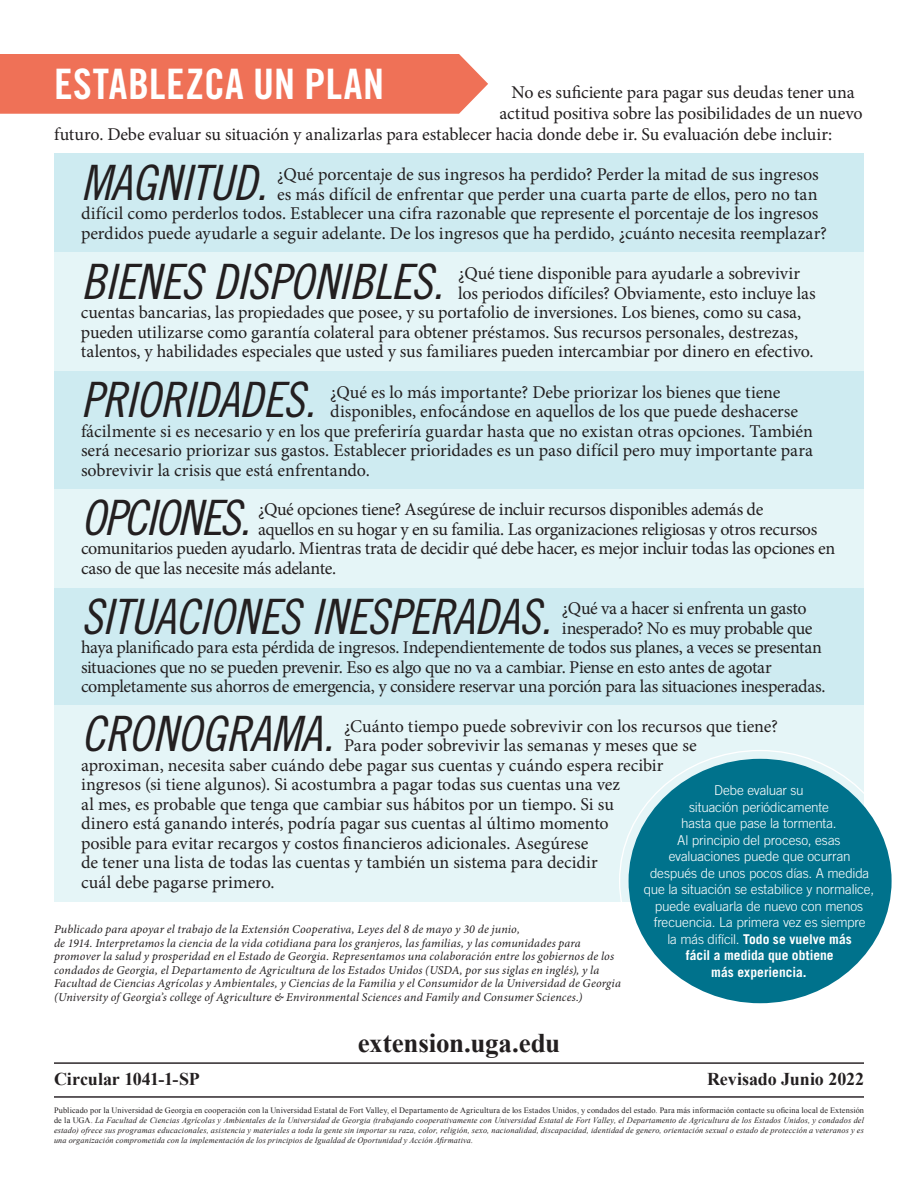
<style>
.page{position:relative;width:918px;height:1188px;background:#fff}
.page>*{position:absolute;margin:0;border:0;box-sizing:border-box;transform-origin:0 0}
.t1{font:48.75px "Trade Gothic LT Std Cn 18 Obl";letter-spacing:-.01em;color:#231f20}
.t2{font:48.75px "Trade Gothic LT Std Cn 18 Obl";letter-spacing:-.035em;color:#231f20}
.t3{font:42px "Trade Gothic LT Std Bd Cn 20";letter-spacing:.015em;color:#fff}
.Footer_URL{font:700 27px "Times New Roman";letter-spacing:-.005em;color:#231f20}
.t4{font:18px "Minion Pro";letter-spacing:-.01em;color:#231f20}
.Footer_Pub_Info{font:700 18px "Times New Roman";letter-spacing:-.005em;color:#231f20}
.t5{font:18px "Minion Pro";letter-spacing:-.03em;color:#231f20}
.t6{font:300 13.5px/16.5px "Trade Gothic LT Std";letter-spacing:-.01em;color:#fff;text-align:center}
.Footer_Pub_Info-2{font:italic 12px/13.5px "Minion Pro";letter-spacing:.015em;color:#231f20}
.EEO_Italics{font:italic 8.25px/9.9px "Times New Roman";letter-spacing:.02em;color:#231f20;text-align:justify}
.s1{font-weight:700}
.s2{font-style:normal}
</style>
<div class="page">
<hr style="left:54px;top:1062px;width:810px;height:2px;background:#2d272b">
<hr style="left:54px;top:1096px;width:810px;height:2px;background:#2d272b">
<div style="left:54px;top:154px;width:810px;height:98px;background:#ceebf1"></div>
<div style="left:54px;top:588px;width:810px;height:118px;background:#ceebf1"></div>
<div style="left:54px;top:371px;width:810px;height:118px;background:#ceebf1"></div>
<div style="left:54px;top:253px;width:810px;height:118px;background:#e5f5f7"></div>
<div style="left:54px;top:705px;width:810px;height:196px;background:#e5f5f7"></div>
<div style="left:54px;top:489px;width:810px;height:98px;background:#e5f5f7"></div>
<div style="left:629px;top:759px;width:263px;height:244px;background:#00728c;border-radius:50%"></div>
<div style="left:0;top:54px;width:488px;height:60px;background:#ef7157"></div>
<p class="t3" style="left:54px;top:58px;width:332px">ESTABLEZCA UN PLAN</p>
<p class="t4" style="left:512px;top:80px;width:345px">No es suficiente para pagar sus deudas tener una</p>
<p class="t4" style="left:500px;top:101px;width:365px">actitud positiva sobre las posibilidades de un nuevo</p>
<p class="t4" style="left:54px;top:122px;width:780px">futuro. Debe evaluar su situación y analizarlas para establecer hacia donde debe ir. Su evaluación debe incluir:</p>
<p class="t1" style="left:81px;top:153px;width:187px">MAGNITUD.</p>
<p class="t4" style="left:277px;top:162px;width:543px">¿Qué porcentaje de sus ingresos ha perdido? Perder la mitad de sus ingresos</p>
<p class="t4" style="left:277px;top:182px;width:542px">es más difícil de enfrentar que perder una cuarta parte de ellos, pero no tan</p>
<p class="t4" style="left:81px;top:201px;width:739px">difícil como perderlos todos. Establecer una cifra razonable que represente el porcentaje de los ingresos</p>
<p class="t4" style="left:81px;top:221px;width:747px">perdidos puede ayudarle a seguir adelante. De los ingresos que ha perdido, ¿cuánto necesita reemplazar?</p>
<p class="t1" style="left:81px;top:253px;width:364px">BIENES DISPONIBLES.</p>
<p class="t4" style="left:458px;top:262px;width:344px">¿Qué tiene disponible para ayudarle a sobrevivir</p>
<p class="t4" style="left:458px;top:281px;width:359px">los periodos difíciles? Obviamente, esto incluye las</p>
<p class="t4" style="left:81px;top:301px;width:722px">cuentas bancarias, las propiedades que posee, y su portafolio de inversiones. Los bienes, como su casa,</p>
<p class="t4" style="left:81px;top:320px;width:719px">pueden utilizarse como garantía colateral para obtener préstamos. Sus recursos personales, destrezas,</p>
<p class="t4" style="left:81px;top:340px;width:734px">talentos, y habilidades especiales que usted y sus familiares pueden intercambiar por dinero en efectivo.</p>
<p class="t1" style="left:81px;top:371px;width:236px">PRIORIDADES.</p>
<p class="t4" style="left:330px;top:380px;width:452px">¿Qué es lo más importante? Debe priorizar los bienes que tiene</p>
<p class="t4" style="left:330px;top:399px;width:469px">disponibles, enfocándose en aquellos de los que puede deshacerse</p>
<p class="t4" style="left:81px;top:419px;width:733px">fácilmente si es necesario y en los que preferiría guardar hasta que no existan otras opciones. También</p>
<p class="t4" style="left:81px;top:438px;width:734px">será necesario priorizar sus gastos. Establecer prioridades es un paso difícil pero muy importante para</p>
<p class="t4" style="left:81px;top:458px;width:290px">sobrevivir la crisis que está enfrentando.</p>
<p class="t2" style="left:81px;top:489px;width:171px">OPCIONES.</p>
<p class="t4" style="left:258px;top:498px;width:507px">¿Qué opciones tiene? Asegúrese de incluir recursos disponibles además de</p>
<p class="t4" style="left:258px;top:517px;width:561px">aquellos en su hogar y en su familia. Las organizaciones religiosas y otros recursos</p>
<p class="t4" style="left:81px;top:537px;width:756px">comunitarios pueden ayudarlo. Mientras trata de decidir qué debe hacer, es mejor incluir todas las opciones en</p>
<p class="t4" style="left:81px;top:556px;width:257px">caso de que las necesite más adelante.</p>
<p class="t1" style="left:81px;top:587px;width:472px">SITUACIONES INESPERADAS.</p>
<p class="t4" style="left:562px;top:596px;width:246px">¿Qué va a hacer si enfrenta un gasto</p>
<p class="t5" style="left:562px;top:616px;width:252px">inesperado? No es muy probable que</p>
<p class="t4" style="left:81px;top:635px;width:743px">haya planificado para esta pérdida de ingresos. Independientemente de todos sus planes, a veces se presentan</p>
<p class="t4" style="left:81px;top:655px;width:692px">situaciones que no se pueden prevenir. Eso es algo que no va a cambiar. Piense en esto antes de agotar</p>
<p class="t4" style="left:81px;top:674px;width:746px">completamente sus ahorros de emergencia, y considere reservar una porción para las situaciones inesperadas.</p>
<p class="t1" style="left:81px;top:705px;width:254px">CRONOGRAMA.</p>
<p class="t4" style="left:344px;top:714px;width:435px">¿Cuánto tiempo puede sobrevivir con los recursos que tiene?</p>
<p class="t4" style="left:344px;top:734px;width:354px">Para poder sobrevivir las semanas y meses que se</p>
<p class="t4" style="left:81px;top:753px;width:584px">aproximan, necesita saber cuándo debe pagar sus cuentas y cuándo espera recibir</p>
<p class="t4" style="left:81px;top:773px;width:541px">ingresos (si tiene algunos). Si acostumbra a pagar todas sus cuentas una vez</p>
<p class="t4" style="left:81px;top:792px;width:534px">al mes, es probable que tenga que cambiar sus hábitos por un tiempo. Si su</p>
<p class="t4" style="left:81px;top:812px;width:529px">dinero está ganando interés, podría pagar sus cuentas al último momento</p>
<p class="t4" style="left:81px;top:831px;width:509px">posible para evitar recargos y costos financieros adicionales. Asegúrese</p>
<p class="t4" style="left:81px;top:851px;width:518px">de tener una lista de todas las cuentas y también un sistema para decidir</p>
<p class="t4" style="left:81px;top:870px;width:195px">cuál debe pagarse primero.</p>
<p class="t6" style="left:644px;top:782px;width:232px">Debe evaluar su<br>situación periódicamente<br>hasta que pase la tormenta.<br>Al principio del proceso, esas evaluaciones puede que ocurran después de unos pocos días. A medida que la situación se estabilice y normalice, puede evaluarla de nuevo con menos frecuencia. La primera vez es siempre<br>la más difícil. <span class="s1">Todo se vuelve más<br>fácil a medida que obtiene<br>más experiencia.</span></p>
<p class="Footer_Pub_Info-2" style="left:54px;top:923px;width:467px">Publicado para apoyar el trabajo de la Extensión Cooperativa, Leyes del 8 de mayo y 30 de junio,</p>
<p class="Footer_Pub_Info-2" style="left:54px;top:936px;width:569px">de 1914. Interpretamos la ciencia de la vida cotidiana para los granjeros, las familias, y las comunidades para promover la salud y prosperidad en el Estado de Georgia. Representamos una colaboración entre los gobiernos de los condados de Georgia, el Departamento de Agricultura de los Estados Unidos (USDA, por sus siglas en inglés), y la Facultad de Ciencias Agrícolas y Ambientales, y Ciencias de la Familia y el Consumidor de la Universidad de Georgia (University of Georgia’s college of Agriculture &amp; Environmental Sciences and Family and Consumer Sciences.)</p>
<p class="Footer_URL" style="left:358px;top:1024px;width:204px">extension.uga.edu</p>
<p class="Footer_Pub_Info" style="left:54px;top:1067px;width:147px">Circular 1041-1-SP</p>
<p class="Footer_Pub_Info" style="left:707px;top:1067px;width:158px">Revisado Junio 2022</p>
<p class="EEO_Italics" style="left:54px;top:1105px;width:812px"><span class="s2">Publicado por la Universidad de Georgia en cooperación con la Universidad Estatal de Fort Valley, el Departamento de Agricultura de los Estados Unidos, y condados del estado. Para más información contacte su oficina local de Extensión de la UGA.</span> La Facultad de Ciencias Agrícolas y Ambientales de la Universidad de Georgia (trabajando cooperativamente con Universidad Estatal de Fort Valley, el Departamento de Agricultura de los Estados Unidos, y condados del estado) ofrece sus programas educacionales, asistencia y materiales a toda la gente sin importar su raza, color, religión, sexo, nacionalidad, discapacidad, identidad de genero, orientación sexual o estado de protección a veteranos y es una organización comprometida con la implementación de los principios de Igualdad de Oportunidad y Acción Afirmativa.</p>
</div>
